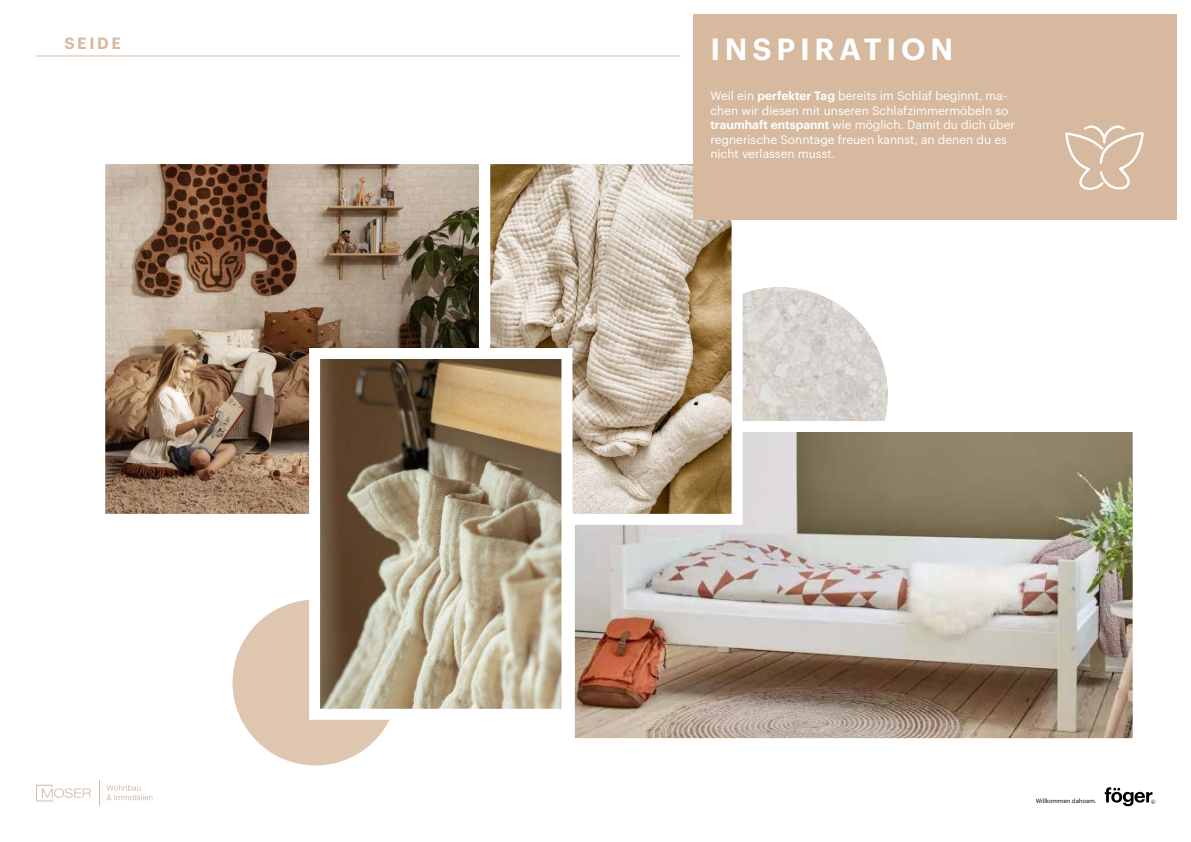
<style>
.page{position:relative;width:1191px;height:842px;background:#fff}
.page>*{position:absolute;margin:0;border:0;box-sizing:border-box;transform-origin:0 0}
.t1{font:600 30px "Graphik";letter-spacing:.16em;color:#fff}
.t2{font:600 16px "Graphik";letter-spacing:.165em;color:#d6b99f}
.t3{font:12px/14.4px "Graphik";color:#fff}
.t4{font:6px "Graphik";color:#000}
.s1{font-weight:600}
</style>
<div class="page">
<img style="left:672px;top:287px;width:215px;height:216px;border-radius:108px">
<img style="left:106px;top:165px;width:624px;height:348px">
<div style="left:232px;top:600px;width:166px;height:165px;background:#dfc6b1;border-radius:50%"></div>
<hr style="left:36px;top:56px;width:644px;height:1px;background:#d6b99f">
<svg style="left:99px;top:780px;width:1px;height:26px"></svg>
<svg style="left:36px;top:785px;width:55px;height:16px"></svg>
<svg style="left:107px;top:785px;width:45px;height:15px"></svg>
<svg style="left:1104px;top:787px;width:51px;height:19px"></svg>
<img style="left:576px;top:433px;width:555px;height:304px">
<div style="left:564px;top:421px;width:579px;height:328px;border:11px solid #fff"></div>
<div style="left:479px;top:153px;width:263px;height:372px;border:11px solid #fff"></div>
<div style="left:693px;top:14px;width:483px;height:206px;background:#d6b99f"></div>
<img style="left:321px;top:360px;width:239px;height:348px">
<div style="left:309px;top:348px;width:263px;height:372px;border:11px solid #fff"></div>
<svg style="left:1065px;top:125px;width:78px;height:65px"></svg>
<h2 class="t2" style="left:64px;top:31px;width:58px">SEIDE</h2>
<h1 class="t1" style="left:710px;top:26px;width:244px">INSPIRATION</h1>
<p class="t3" style="left:710px;top:88px;width:306px">Weil ein <span class="s1">perfekter Tag</span> bereits im Schlaf beginnt, ma&shy;chen wir diesen mit unseren Schlafzimmermöbeln so <span class="s1">traumhaft entspannt</span> wie möglich. Damit du dich über regnerische Sonntage freuen kannst, an denen du es nicht verlassen musst.</p>
<p class="t4" style="left:1035px;top:796px;width:62px">Willkommen dahoam.</p>
</div>
